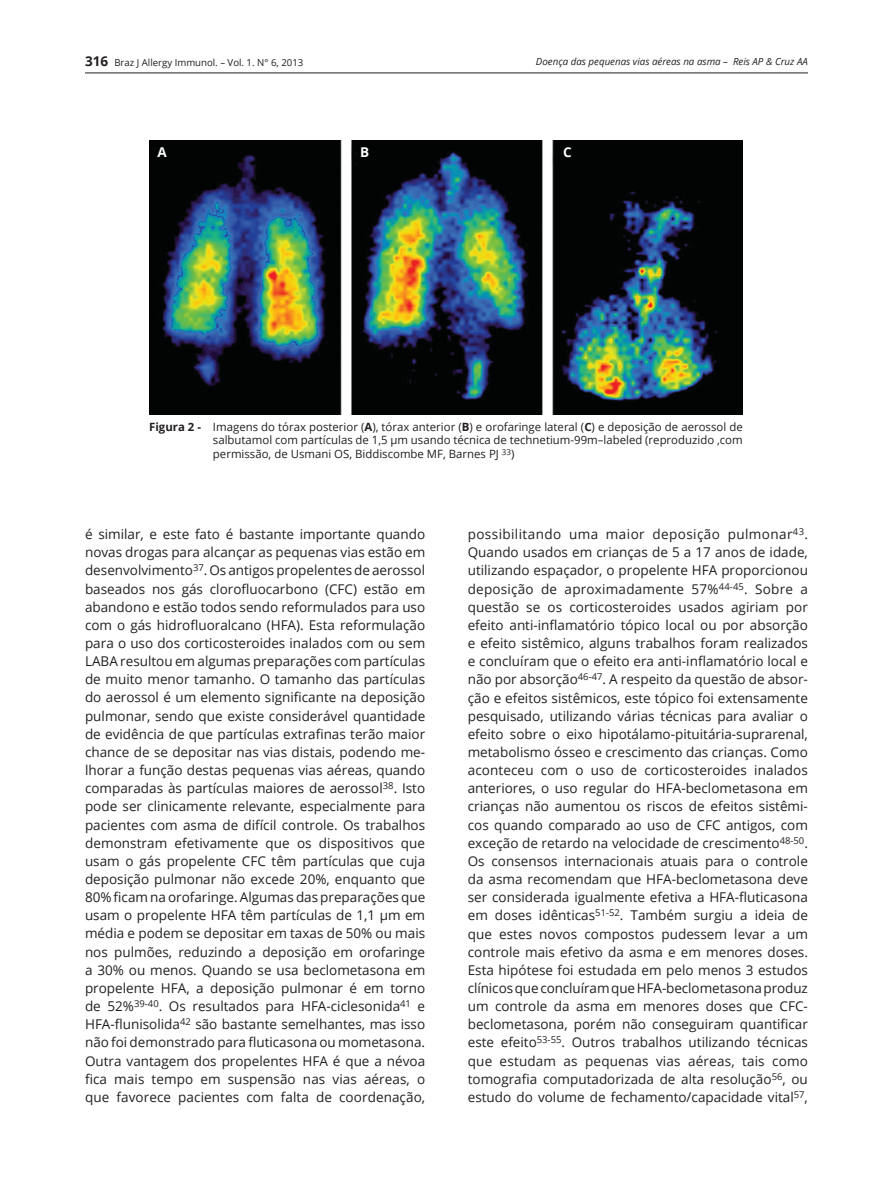
<style>
.page{position:relative;width:893px;height:1191px;background:#fff}
.page>*{position:absolute;margin:0;border:0;box-sizing:border-box;transform-origin:0 0}
.t1{font:13.5px/18.1px "Open Sans";letter-spacing:.005em;color:#231f20;text-align:justify}
.t2{font:700 13.5px "Open Sans";color:#fff}
.t3{font:11.4px/13.6px "Open Sans";color:#231f20;text-align:justify}
.t4{font:italic 9.75px "Open Sans";color:#231f20}
.t5{font:9.6px "Open Sans";color:#231f20}
.s1{font-weight:700;font-size:13.5px}
.s2{font-weight:700}
</style>
<div class="page">
<hr style="left:85px;top:73px;width:723px;height:1px;background:#231f20">
<img style="left:149px;top:140px;width:594px;height:275px">
<p class="t5" style="left:85px;top:56px;width:220px"><span class="s1">316</span> Braz J Allergy Immunol. – Vol. 1. N° 6, 2013</p>
<p class="t4" style="left:536px;top:55px;width:273px">Doença das pequenas vias aéreas na asma – Reis AP &amp; Cruz AA</p>
<p class="t2" style="left:158px;top:142px;width:11px">A</p>
<p class="t2" style="left:360px;top:142px;width:11px">B</p>
<p class="t2" style="left:563px;top:142px;width:10px">C</p>
<p class="t3" style="left:213px;top:419px;width:531px;text-indent:-64px"><span class="s2">Figura 2 -</span> Imagens do tórax posterior (<span class="s2">A</span>), tórax anterior (<span class="s2">B</span>) e orofaringe lateral (<span class="s2">C</span>) e deposição de aerossol de salbutamol com partículas de 1,5 µm usando técnica de technetium-99m–labeled (reproduzido ,com permissão, de Usmani OS, Biddiscombe MF, Barnes PJ <sup>33</sup>)</p>
<p class="t1" style="left:85px;top:525px;width:342px">é similar, e este fato é bastante importante quando novas drogas para alcançar as pequenas vias estão em desenvolvimento<sup>37</sup>. Os antigos propelentes de aerossol baseados nos gás clorofluocarbono (CFC) estão em abandono e estão todos sendo reformulados para uso com o gás hidrofluoralcano (HFA). Esta reformulação para o uso dos corticosteroides inalados com ou sem LABA resultou em algumas preparações com partículas de muito menor tamanho. O tamanho das partículas do aerossol é um elemento significante na deposição pulmonar, sendo que existe considerável quantidade de evidência de que partículas extrafinas terão maior chance de se depositar nas vias distais, podendo me&shy;lhorar a função destas pequenas vias aéreas, quando comparadas às partículas maiores de aerossol<sup>38</sup>. Isto pode ser clinicamente relevante, especialmente para pacientes com asma de difícil controle. Os trabalhos demonstram efetivamente que os dispositivos que usam o gás propelente CFC têm partículas que cuja deposição pulmonar não excede 20%, enquanto que 80% ficam na orofaringe. Algumas das preparações que usam o propelente HFA têm partículas de 1,1 µm em média e podem se depositar em taxas de 50% ou mais nos pulmões, reduzindo a deposição em orofaringe a 30% ou menos. Quando se usa beclometasona em propelente HFA, a deposição pulmonar é em torno de 52%<sup>39-40</sup>. Os resultados para HFA-ciclesonida<sup>41</sup> e HFA-flunisolida<sup>42</sup> são bastante semelhantes, mas isso não foi demonstrado para fluticasona ou mometasona.<br>Outra vantagem dos propelentes HFA é que a névoa fica mais tempo em suspensão nas vias aéreas, o que favorece pacientes com falta de coordenação,</p>
<p class="t1" style="left:468px;top:525px;width:342px">possibilitando uma maior deposição pulmonar<sup>43</sup>.<br>Quando usados em crianças de 5 a 17 anos de idade, utilizando espaçador, o propelente HFA proporcionou deposição de aproximadamente 57%<sup>44-45</sup>. Sobre a questão se os corticosteroides usados agiriam por efeito anti-inflamatório tópico local ou por absorção e efeito sistêmico, alguns trabalhos foram realizados e concluíram que o efeito era anti-inflamatório local e não por absorção<sup>46-47</sup>. A respeito da questão de absor&shy;ção e efeitos sistêmicos, este tópico foi extensamente pesquisado, utilizando várias técnicas para avaliar o efeito sobre o eixo hipotálamo-pituitária-suprarenal, metabolismo ósseo e crescimento das crianças. Como aconteceu com o uso de corticosteroides inalados anteriores, o uso regular do HFA-beclometasona em crianças não aumentou os riscos de efeitos sistêmi&shy;cos quando comparado ao uso de CFC antigos, com exceção de retardo na velocidade de crescimento<sup>48-50</sup>.<br>Os consensos internacionais atuais para o controle da asma recomendam que HFA-beclometasona deve ser considerada igualmente efetiva a HFA-fluticasona em doses idênticas<sup>51-52</sup>. Também surgiu a ideia de que estes novos compostos pudessem levar a um controle mais efetivo da asma e em menores doses.<br>Esta hipótese foi estudada em pelo menos 3 estudos clínicos que concluíram que HFA-beclometasona produz um controle da asma em menores doses que CFC&shy;beclometasona, porém não conseguiram quantificar este efeito<sup>53-55</sup>. Outros trabalhos utilizando técnicas que estudam as pequenas vias aéreas, tais como tomografia computadorizada de alta resolução<sup>56</sup>, ou estudo do volume de fechamento/capacidade vital<sup>57</sup>,</p>
</div>
